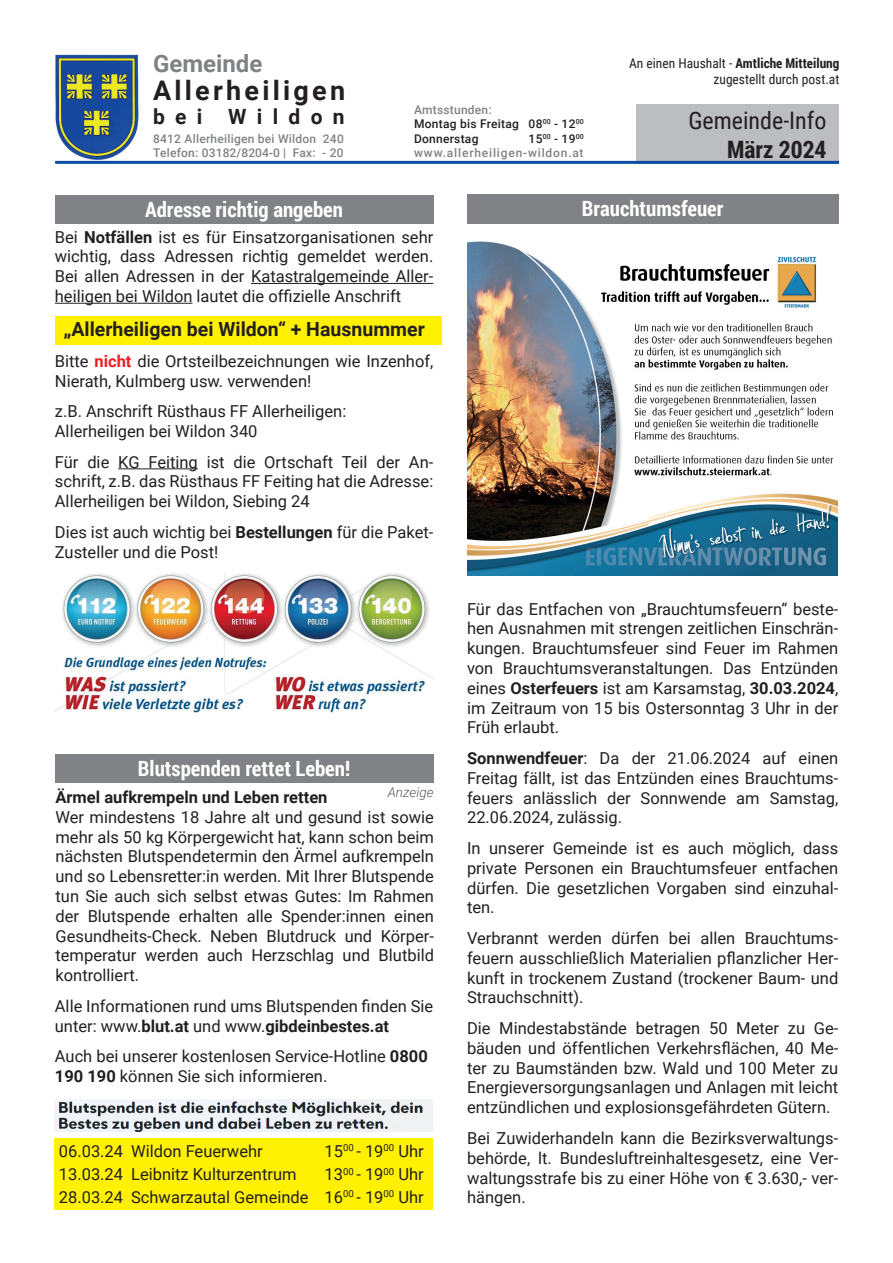
<style>
.page{position:relative;width:893px;height:1263px;background:#fff}
.page>*{position:absolute;margin:0;border:0;box-sizing:border-box;transform-origin:0 0}
.t1{font:700 27px "Roboto";letter-spacing:.12em;color:#231f20}
.t2{font:24px "Roboto Condensed";color:#231f20}
.t3{font:700 24px "Roboto Condensed";color:#231f20}
.t4{font:700 24px "Roboto";color:#808285}
.t5{font:700 21px "Roboto Condensed";color:#fff}
.t6{font:700 21px "Roboto";letter-spacing:.49em;color:#231f20}
.t7{font:700 19.5px "Roboto";color:#231f20}
.t8{font:16.5px/19.8px "Roboto";color:#231f20;text-align:justify}
.t9{font:700 16.5px "Roboto";color:#231f20}
.t10{font:13.5px/16.2px "Roboto Condensed";color:#231f20;text-align:right}
.t11{font:italic 300 13.5px "Roboto";color:#57585a}
.t12{font:500 12px/14.4px "Roboto";letter-spacing:.02em;color:#808285}
.t13{font:500 12px/14.4px "Roboto";letter-spacing:.02em;color:#231f20}
.t14{font:500 12px/14.4px "Roboto";letter-spacing:.07em;color:#808285;text-align:right}
.s1{font-weight:700}
.s2{color:#808285}
.s3{color:#231f20}
.s4{font-weight:700;color:#ee1d23}
</style>
<div class="page">
<div style="left:636px;top:104px;width:203px;height:60px;background:#bcbdc0"></div>
<img style="left:55px;top:54px;width:84px;height:106px">
<hr style="left:55px;top:161px;width:784px;height:3px;background:#0d4da1">
<div style="left:467px;top:194px;width:371px;height:30px;background:#808285"></div>
<img style="left:467px;top:241px;width:371px;height:334px">
<div style="left:55px;top:316px;width:386px;height:29px;background:#fff101"></div>
<div style="left:55px;top:195px;width:378px;height:29px;background:#808285"></div>
<hr style="left:251px;top:283px;width:182px;height:1px;background:#231f20">
<hr style="left:55px;top:303px;width:137px;height:1px;background:#231f20">
<hr style="left:118px;top:468px;width:80px;height:1px;background:#231f20">
<div style="left:55px;top:754px;width:378px;height:29px;background:#808285"></div>
<div style="left:55px;top:1138px;width:378px;height:71px;background:#fff101"></div>
<img style="left:54px;top:1099px;width:379px;height:33px">
<img style="left:55px;top:573px;width:379px;height:140px">
<h2 class="t4" style="left:153px;top:47px;width:111px">Gemeinde</h2>
<h1 class="t1" style="left:153px;top:72px;width:194px">Allerheiligen</h1>
<p class="t6" style="left:153px;top:102px;width:193px">bei Wildon</p>
<p class="t12" style="left:153px;top:131px;width:192px">8412 Allerheiligen bei Wildon 240<br>Telefon: 03182/8204-0 | Fax: - 20</p>
<p class="t10" style="left:629px;top:55px;width:212px">An einen Haushalt - <span class="s1">Amtliche Mitteilung </span>zugestellt durch post.at</p>
<h2 class="t2" style="left:688px;top:104px;width:140px">Gemeinde-Info</h2>
<h2 class="t3" style="left:727px;top:132px;width:101px">März 2024</h2>
<p class="t13" style="left:414px;top:102px;width:171px"><span class="s2">Amtsstunden:<br></span>Montag bis Freitag 08<sup>00</sup> - 12<sup>00<br></sup>Donnerstag</p>
<p class="t14" style="left:414px;top:131px;width:171px"><span class="s3">15</span><sup>00</sup> <span class="s3">- 19</span><sup>00 </sup>www.allerheiligen-wildon.at</p>
<p class="t5" style="left:582px;top:194px;width:143px">Brauchtumsfeuer</p>
<p class="t5" style="left:145px;top:195px;width:199px">Adresse richtig angeben</p>
<p class="t8" style="left:55px;top:226px;width:380px">Bei <span class="s1">Notfällen</span> ist es für Einsatzorganisationen sehr wichtig, dass Adressen richtig gemeldet werden.<br>Bei allen Adressen in der Katastralgemeinde Aller&shy;heiligen bei Wildon lautet die offizielle Anschrift</p>
<p class="t7" style="left:64px;top:316px;width:363px">„Allerheiligen bei Wildon“ + Hausnummer</p>
<p class="t8" style="left:55px;top:350px;width:380px">Bitte <span class="s4">nicht</span> die Ortsteilbezeichnungen wie Inzenhof,<br>Nierath, Kulmberg usw. verwenden!</p>
<p class="t8" style="left:55px;top:401px;width:293px">z.B. Anschrift Rüsthaus FF Allerheiligen:<br>Allerheiligen bei Wildon 340</p>
<p class="t8" style="left:55px;top:451px;width:380px">Für die KG Feiting ist die Ortschaft Teil der An&shy;schrift, z.B. das Rüsthaus FF Feiting hat die Adresse:<br>Allerheiligen bei Wildon, Siebing 24</p>
<p class="t8" style="left:55px;top:521px;width:380px">Dies ist auch wichtig bei <span class="s1">Bestellungen</span> für die Paket-<br>Zusteller und die Post!</p>
<p class="t5" style="left:138px;top:754px;width:214px">Blutspenden rettet Leben!</p>
<p class="t9" style="left:56px;top:785px;width:274px">Ärmel aufkrempeln und Leben retten</p>
<p class="t8" style="left:56px;top:806px;width:380px">Wer mindestens 18 Jahre alt und gesund ist sowie mehr als 50 kg Körpergewicht hat, kann schon beim nächsten Blutspendetermin den Ärmel aufkrempeln und so Lebensretter:in werden. Mit Ihrer Blutspende tun Sie auch sich selbst etwas Gutes: Im Rahmen der Blutspende erhalten alle Spender:innen einen Gesundheits-Check. Neben Blutdruck und Körper&shy;temperatur werden auch Herzschlag und Blutbild kontrolliert.</p>
<p class="t8" style="left:55px;top:995px;width:380px">Alle Informationen rund ums Blutspenden finden Sie unter: www.<span class="s1">blut.at</span> und www.<span class="s1">gibdeinbestes.at</span></p>
<p class="t8" style="left:55px;top:1046px;width:374px">Auch bei unserer kostenlosen Service-Hotline <span class="s1">0800<br>190 190</span> können Sie sich informieren.</p>
<p class="t11" style="left:388px;top:782px;width:47px">Anzeige</p>
<p class="t8" style="left:59px;top:1140px;width:205px">06.03.24 Wildon Feuerwehr</p>
<p class="t8" style="left:325px;top:1140px;width:101px">15<sup>00</sup> - 19<sup>00</sup> Uhr</p>
<p class="t8" style="left:59px;top:1164px;width:239px">13.03.24 Leibnitz Kulturzentrum</p>
<p class="t8" style="left:59px;top:1162px;width:366px;line-height:22.8px;text-align:right">13<sup>00</sup> - 19<sup>00</sup> Uhr<br>28.03.24 Schwarzautal Gemeinde 16<sup>00</sup> - 19<sup>00</sup> Uhr</p>
<p class="t8" style="left:467px;top:598px;width:373px">Für das Entfachen von „Brauchtumsfeuern“ beste&shy;hen Ausnahmen mit strengen zeitlichen Einschrän&shy;kungen. Brauchtumsfeuer sind Feuer im Rahmen von Brauchtumsveranstaltungen. Das Entzünden eines <span class="s1">Osterfeuers</span> ist am Karsamstag, <span class="s1">30.03.2024</span>, im Zeitraum von 15 bis Ostersonntag 3 Uhr in der Früh erlaubt.</p>
<p class="t8" style="left:467px;top:748px;width:373px"><span class="s1">Sonnwendfeuer</span>: Da der 21.06.2024 auf einen Freitag fällt, ist das Entzünden eines Brauchtums&shy;feuers anlässlich der Sonnwende am Samstag, 22.06.2024, zulässig.</p>
<p class="t8" style="left:467px;top:838px;width:373px">In unserer Gemeinde ist es auch möglich, dass private Personen ein Brauchtumsfeuer entfachen dürfen. Die gesetzlichen Vorgaben sind einzuhal&shy;ten.</p>
<p class="t8" style="left:467px;top:928px;width:373px">Verbrannt werden dürfen bei allen Brauchtums&shy;feuern ausschließlich Materialien pflanzlicher Her&shy;kunft in trockenem Zustand (trockener Baum- und Strauchschnitt).</p>
<p class="t8" style="left:467px;top:1018px;width:373px">Die Mindestabstände betragen 50 Meter zu Ge&shy;bäuden und öffentlichen Verkehrsflächen, 40 Me&shy;ter zu Baumständen bzw. Wald und 100 Meter zu Energieversorgungsanlagen und Anlagen mit leicht entzündlichen und explosionsgefährdeten Gütern.</p>
<p class="t8" style="left:467px;top:1127px;width:373px">Bei Zuwiderhandeln kann die Bezirksverwaltungs&shy;behörde, lt. Bundesluftreinhaltesgesetz, eine Ver&shy;waltungsstrafe bis zu einer Höhe von € 3.630,- ver&shy;hängen.</p>
</div>
